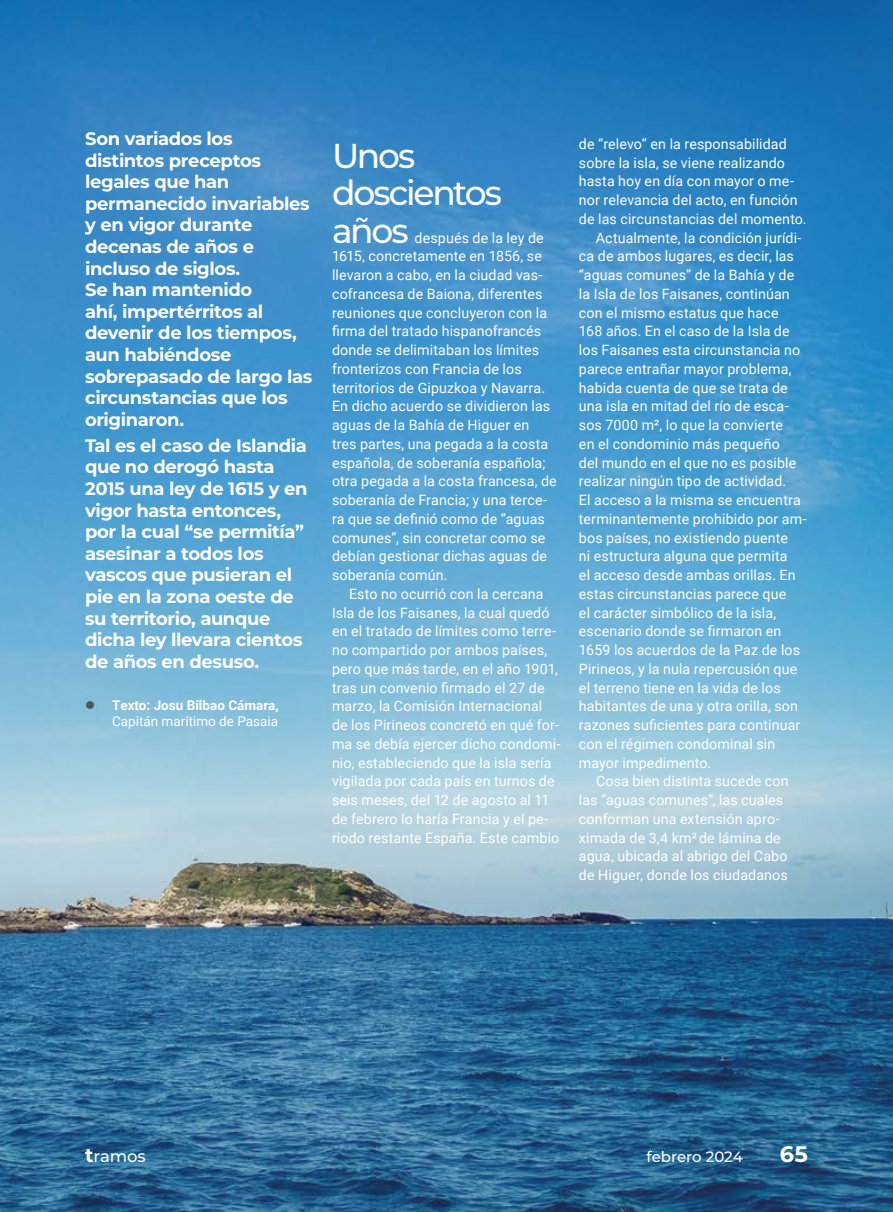
<style>
.page{position:relative;width:893px;height:1212px;background:#fff}
.page>*{position:absolute;margin:0;border:0;box-sizing:border-box;transform-origin:0 0}
.t1{font:500 34.5px/37.5px "Montserrat";letter-spacing:-.065em;color:#fff}
.t2{font:700 22.5px "Montserrat";color:#fff}
.t3{font:700 18px/21.6px "Montserrat";letter-spacing:-.02em;color:#fff}
.t4{font:500 16.5px "Montserrat";letter-spacing:-.005em;color:#fff}
.t5{font:500 15px "Montserrat";color:#fff}
.t6{font:14.25px/18.8px "Roboto";letter-spacing:.01em;color:#fff}
.t7{font:700 13.5px/16.2px "Roboto";color:#fff;text-align:right}
.s1{color:#4d5758}
.s2{font-weight:400}
.s3{font-weight:700;font-size:19.5px}
</style>
<div class="page">
<img style="left:0;top:0;width:893px;height:1212px">
<p class="t3" style="left:85px;top:127px;width:229px">Son variados los distintos preceptos legales que han permanecido invariables y en vigor durante decenas de años e incluso de siglos.<br>Se han mantenido<br>ahí, impertérritos al devenir de los tiempos, aun habiéndose sobrepasado de largo las circunstancias que los originaron.</p>
<p class="t3" style="left:85px;top:434px;width:224px">Tal es el caso de Islandia que no derogó hasta<br>2015 una ley de 1615 y en vigor hasta entonces, por la cual “se permitía” asesinar a todos los vascos que pusieran el pie en la zona oeste de su territorio, aunque dicha ley llevara cientos de años en desuso.</p>
<p class="t7" style="left:85px;top:696px;width:195px"><span class="s1">●</span> Texto: Josu Bilbao Cámara,<br><span class="s2">Capitán marítimo de Pasaia</span></p>
<h1 class="t1" style="left:332px;top:135px;width:172px">Unos doscientos años</h1>
<p class="t6" style="left:332px;top:228px;width:226px;text-indent:83px">después de la ley de<br>1615, concretamente en 1856, se llevaron a cabo, en la ciudad vas&shy;cofrancesa de Baiona, diferentes reuniones que concluyeron con la firma del tratado hispanofrancés donde se delimitaban los límites fronterizos con Francia de los territorios de Gipuzkoa y Navarra.<br>En dicho acuerdo se dividieron las aguas de la Bahía de Higuer en tres partes, una pegada a la costa española, de soberanía española; otra pegada a la costa francesa, de soberanía de Francia; y una terce&shy;ra que se definió como de “aguas comunes”, sin concretar como se debían gestionar dichas aguas de soberanía común.</p>
<p class="t6" style="left:332px;top:584px;width:230px;text-indent:17px">Esto no ocurrió con la cercana Isla de los Faisanes, la cual quedó en el tratado de límites como terre&shy;no compartido por ambos países, pero que más tarde, en el año 1901, tras un convenio firmado el 27 de marzo, la Comisión Internacional de los Pirineos concretó en qué for&shy;ma se debía ejercer dicho condomi&shy;nio, estableciendo que la isla sería vigilada por cada país en turnos de seis meses, del 12 de agosto al 11 de febrero lo haría Francia y el pe&shy;riodo restante España. Este cambio</p>
<p class="t6" style="left:579px;top:134px;width:209px">de “relevo” en la responsabilidad</p>
<p class="t6" style="left:579px;top:153px;width:208px">sobre la isla, se viene realizando</p>
<p class="t6" style="left:579px;top:171px;width:217px">hasta hoy en día con mayor o me-</p>
<p class="t6" style="left:579px;top:190px;width:220px">nor relevancia del acto, en función</p>
<p class="t6" style="left:579px;top:209px;width:229px">de las circunstancias del momento.</p>
<p class="t6" style="left:596px;top:228px;width:207px">Actualmente, la condición jurídi-</p>
<p class="t6" style="left:579px;top:246px;width:216px">ca de ambos lugares, es decir, las</p>
<p class="t6" style="left:579px;top:265px;width:217px">“aguas comunes” de la Bahía y de</p>
<p class="t6" style="left:579px;top:284px;width:212px">la Isla de los Faisanes, continúan</p>
<p class="t6" style="left:579px;top:303px;width:201px">con el mismo estatus que hace</p>
<p class="t6" style="left:579px;top:321px;width:212px">168 años. En el caso de la Isla de</p>
<p class="t6" style="left:579px;top:340px;width:223px">los Faisanes esta circunstancia no</p>
<p class="t6" style="left:579px;top:359px;width:214px">parece entrañar mayor problema,</p>
<p class="t6" style="left:579px;top:378px;width:210px">habida cuenta de que se trata de</p>
<p class="t6" style="left:579px;top:396px;width:211px">una isla en mitad del río de esca-</p>
<p class="t6" style="left:579px;top:415px;width:205px">sos 7000 m², lo que la convierte</p>
<p class="t6" style="left:579px;top:434px;width:202px">en el condominio más pequeño</p>
<p class="t6" style="left:579px;top:453px;width:219px">del mundo en el que no es posible</p>
<p class="t6" style="left:579px;top:471px;width:209px">realizar ningún tipo de actividad.</p>
<p class="t6" style="left:579px;top:490px;width:223px">El acceso a la misma se encuentra</p>
<p class="t6" style="left:579px;top:509px;width:229px">terminantemente prohibido por am-</p>
<p class="t6" style="left:579px;top:528px;width:211px">bos países, no existiendo puente</p>
<p class="t6" style="left:579px;top:546px;width:210px">ni estructura alguna que permita</p>
<p class="t6" style="left:579px;top:565px;width:218px">el acceso desde ambas orillas. En</p>
<p class="t6" style="left:579px;top:584px;width:209px">estas circunstancias parece que</p>
<p class="t6" style="left:579px;top:603px;width:199px">el carácter simbólico de la isla,</p>
<p class="t6" style="left:579px;top:621px;width:204px">escenario donde se firmaron en</p>
<p class="t6" style="left:579px;top:640px;width:223px">1659 los acuerdos de la Paz de los</p>
<p class="t6" style="left:579px;top:659px;width:220px">Pirineos, y la nula repercusión que</p>
<p class="t6" style="left:579px;top:678px;width:203px">el terreno tiene en la vida de los</p>
<p class="t6" style="left:579px;top:696px;width:221px">habitantes de una y otra orilla, son</p>
<p class="t6" style="left:579px;top:715px;width:223px">razones suficientes para continuar</p>
<p class="t6" style="left:579px;top:734px;width:198px">con el régimen condominal sin</p>
<p class="t6" style="left:579px;top:753px;width:134px">mayor impedimento.</p>
<p class="t6" style="left:596px;top:771px;width:194px">Cosa bien distinta sucede con</p>
<p class="t6" style="left:579px;top:790px;width:206px">las “aguas comunes”, las cuales</p>
<p class="t6" style="left:579px;top:809px;width:202px">conforman una extensión apro-</p>
<p class="t6" style="left:579px;top:828px;width:203px">ximada de 3,4 km² de lámina de</p>
<p class="t6" style="left:579px;top:846px;width:210px">agua, ubicada al abrigo del Cabo</p>
<p class="t6" style="left:579px;top:865px;width:210px">de Higuer, donde los ciudadanos</p>
<p class="t4" style="left:85px;top:1144px;width:62px"><span class="s3">t</span>ramos</p>
<p class="t5" style="left:646px;top:1146px;width:98px">febrero 2024</p>
<h2 class="t2" style="left:780px;top:1137px;width:30px">65</h2>
</div>
